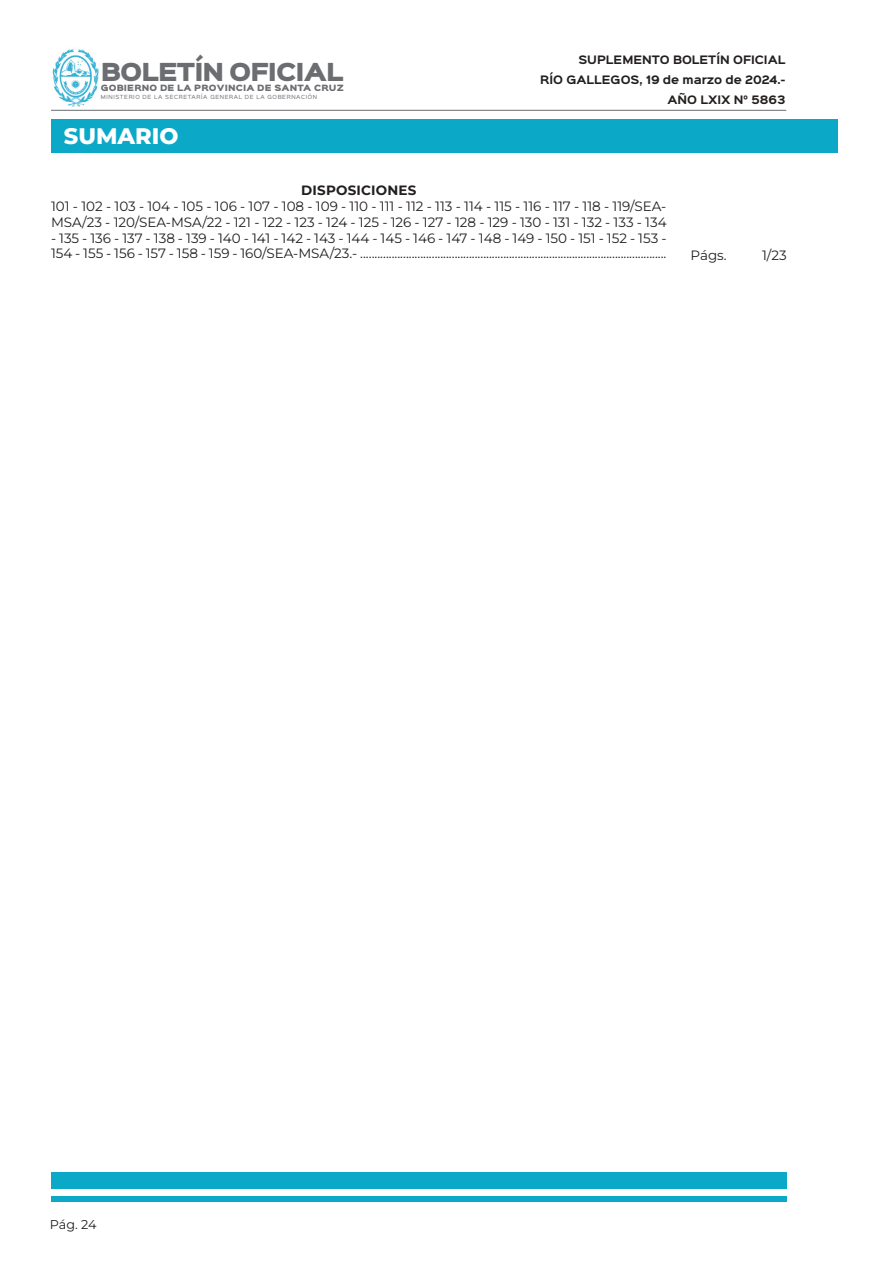
<style>
.page{position:relative;width:893px;height:1263px;background:#fff}
.page>*{position:absolute;margin:0;border:0;box-sizing:border-box;transform-origin:0 0}
.t1{font:800 22.5px "Montserrat";color:#fff}
.t2{font:22.35px "Sinkin Sans 900 X Black";letter-spacing:-.04em;color:#6c6d70}
.t3{font:13.5px/15.8px "Montserrat";color:#231f20}
.t4{font:700 13.5px "Montserrat";letter-spacing:.015em;color:#231f20}
.t5{font:12.75px "Montserrat";color:#231f20}
.t6{font:700 10.5px/20px "Sinkin Sans 700";color:#231f20;text-align:right}
.t7{font:7.8px "Sinkin Sans 900 X Black";letter-spacing:.02em;color:#6c6d70}
.t8{font:5.1px "Sinkin Sans 400";letter-spacing:.12em;color:#6c6d70}
</style>
<div class="page">
<img style="left:52px;top:49px;width:46px;height:57px">
<hr style="left:51px;top:110px;width:735px;height:1px;background:#6c6d70">
<div style="left:51px;top:119px;width:787px;height:33px;background:#0ba9c7"></div>
<div style="left:51px;top:1172px;width:736px;height:17px;background:#0ba9c7"></div>
<div style="left:51px;top:1196px;width:736px;height:5px;background:#0ba9c7"></div>
<h2 class="t2" style="left:101px;top:61px;width:244px">BOLETÍN OFICIAL</h2>
<p class="t7" style="left:101px;top:84px;width:245px">GOBIERNO DE LA PROVINCIA DE SANTA CRUZ</p>
<p class="t8" style="left:101px;top:93px;width:218px">MINISTERIO DE LA SECRETARÍA GENERAL DE LA GOBERNACIÓN</p>
<p class="t1" style="left:64px;top:121px;width:116px">SUMARIO</p>
<p class="t6" style="left:540px;top:50px;width:247px">SUPLEMENTO BOLETÍN OFICIAL<br>RÍO GALLEGOS, 19 de marzo de 2024.-<br>AÑO LXIX N° 5863</p>
<p class="t4" style="left:301px;top:182px;width:117px">DISPOSICIONES</p>
<p class="t3" style="left:51px;top:198px;width:617px">101 - 102 - 103 - 104 - 105 - 106 - 107 - 108 - 109 - 110 - 111 - 112 - 113 - 114 - 115 - 116 - 117 - 118 - 119/SEA-<br>MSA/23 - 120/SEA-MSA/22 - 121 - 122 - 123 - 124 - 125 - 126 - 127 - 128 - 129 - 130 - 131 - 132 - 133 - 134</p>
<p class="t3" style="left:51px;top:230px;width:617px">- 135 - 136 - 137 - 138 - 139 - 140 - 141 - 142 - 143 - 144 - 145 - 146 - 147 - 148 - 149 - 150 - 151 - 152 - 153 -<br>154 - 155 - 156 - 157 - 158 - 159 - 160/SEA-MSA/23.- ...........................................................................................................</p>
<p class="t3" style="left:691px;top:247px;width:38px">Págs.</p>
<p class="t3" style="left:762px;top:247px;width:26px">1/23</p>
<p class="t5" style="left:50px;top:1215px;width:48px">Pág. 24</p>
</div>
